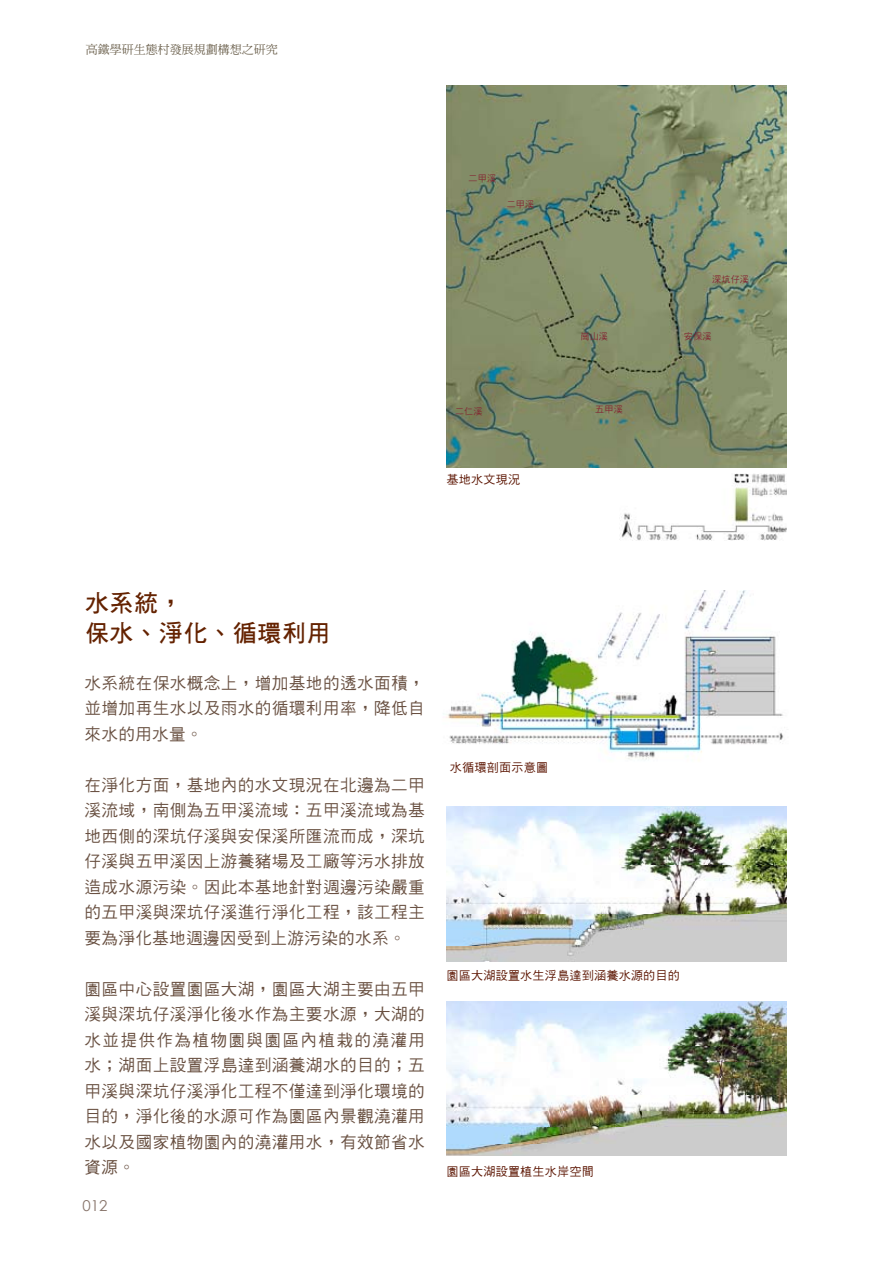
<style>
.page{position:relative;width:893px;height:1263px;background:#fff}
.page>*{position:absolute;margin:0;border:0;box-sizing:border-box;transform-origin:0 0}
.t1{font:24px/30px "DF Hei Bd HK BF";letter-spacing:.025em;color:#642200}
.t2{font:16.5px/25.5px "DF Hei Md HK BF";letter-spacing:.03em;color:#684f40;text-align:justify}
.t3{font:15px "Century Gothic";color:#87746a}
.t4{font:12px "DF Hei Md HK BF";letter-spacing:.025em;color:#5b1400}
.t5{font:12px "DF Ming Md HK BF";color:#695e4a}
.t6{font:9px "DF Hei Md HK BF";letter-spacing:.025em;color:#842432}
</style>
<div class="page">
<img style="left:446px;top:590px;width:338px;height:171px">
<img style="left:446px;top:85px;width:341px;height:383px">
<img style="left:620px;top:473px;width:167px;height:68px">
<img style="left:446px;top:807px;width:341px;height:155px">
<img style="left:446px;top:1002px;width:341px;height:153px">
<p class="t5" style="left:86px;top:44px;width:193px">高鐵學研生態村發展規劃構想之研究</p>
<p class="t6" style="left:469px;top:174px;width:29px">二甲溪</p>
<p class="t6" style="left:507px;top:200px;width:29px">二甲溪</p>
<p class="t6" style="left:580px;top:331px;width:29px">崗山溪</p>
<p class="t6" style="left:455px;top:406px;width:29px">二仁溪</p>
<p class="t6" style="left:595px;top:404px;width:29px">五甲溪</p>
<p class="t4" style="left:446px;top:473px;width:75px">基地水文現況</p>
<p class="t6" style="left:712px;top:274px;width:38px">深坑仔溪</p>
<p class="t6" style="left:684px;top:332px;width:29px">安保溪</p>
<h1 class="t1" style="left:85px;top:588px;width:247px">水系統，<br>保水、淨化、循環利用</h1>
<p class="t2" style="left:85px;top:670px;width:342px">水系統在保水概念上，增加基地的透水面積，並增加再生水以及雨水的循環利用率，降低自來水的用水量。</p>
<p class="t2" style="left:85px;top:772px;width:342px">在淨化方面，基地內的水文現況在北邊為二甲溪流域，南側為五甲溪流域：五甲溪流域為基地西側的深坑仔溪與安保溪所匯流而成，深坑仔溪與五甲溪因上游養豬場及工廠等污水排放造成水源污染。因此本基地針對週邊污染嚴重的五甲溪與深坑仔溪進行淨化工程，該工程主要為淨化基地週邊因受到上游污染的水系。</p>
<p class="t2" style="left:85px;top:976px;width:342px">園區中心設置園區大湖，園區大湖主要由五甲溪與深坑仔溪淨化後水作為主要水源，大湖的水並提供作為植物園與園區內植栽的澆灌用水；湖面上設置浮島達到涵養湖水的目的；五甲溪與深坑仔溪淨化工程不僅達到淨化環境的目的，淨化後的水源可作為園區內景觀澆灌用水以及國家植物園內的澆灌用水，有效節省水資源。</p>
<p class="t3" style="left:83px;top:1195px;width:26px">012</p>
<p class="t4" style="left:450px;top:761px;width:100px">水循環剖面示意圖</p>
<p class="t4" style="left:446px;top:970px;width:235px">園區大湖設置水生浮島達到涵養水源的目的</p>
<p class="t4" style="left:446px;top:1165px;width:149px">園區大湖設置植生水岸空間</p>
</div>
